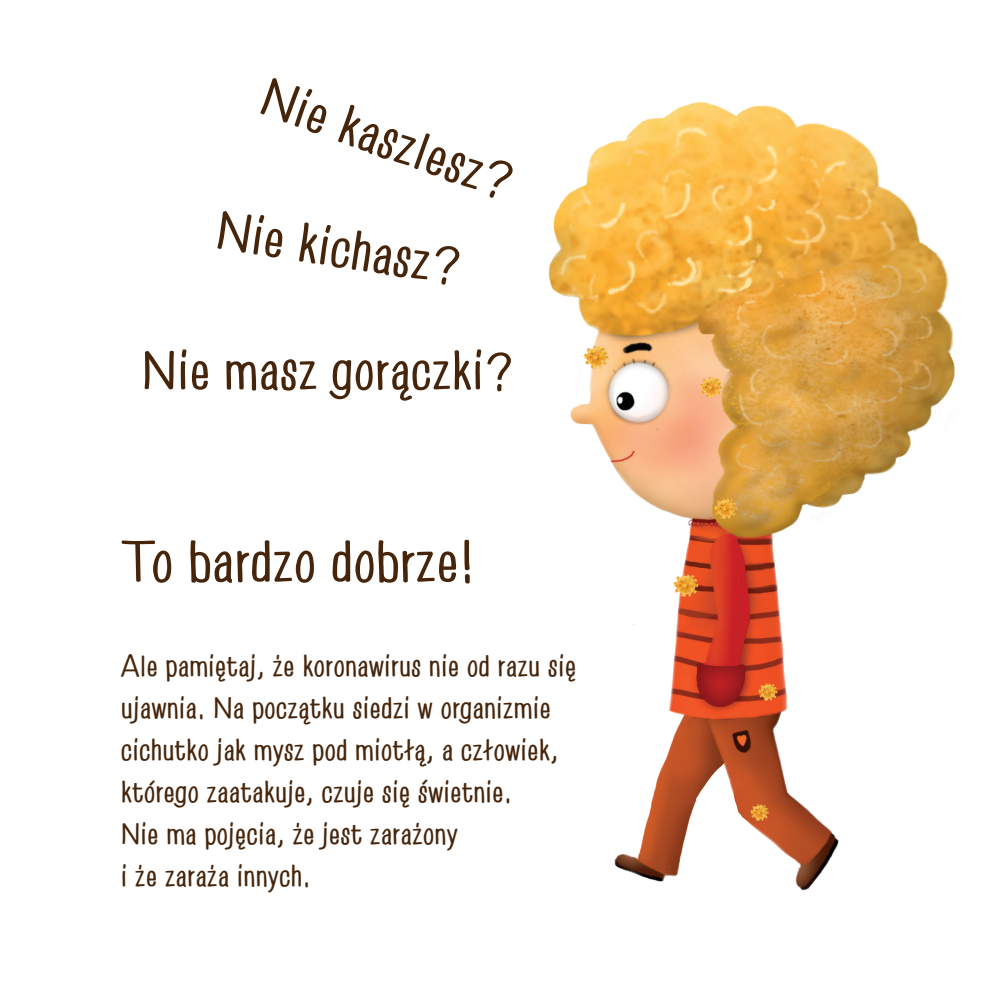
<style>
.page{position:relative;width:993px;height:993px;background:#fff}
.page>*{position:absolute;margin:0;border:0;box-sizing:border-box;transform-origin:0 0}
.t1{font:700 57.75px "Eight Zeta";color:#46250b}
.t2{font:700 54.07px "Eight Zeta";color:#46250b}
.t3{font:700 29.75px/42px "Eight Zeta";color:#46250b}
</style>
<div class="page">
<img style="left:548px;top:102px;width:407px;height:789px">
<h2 class="t2" style="left:274px;top:63px;width:265px;rotate:20deg">Nie kaszlesz?</h2>
<h2 class="t2" style="left:221px;top:199px;width:248px;rotate:8deg">Nie kichasz?</h2>
<h2 class="t2" style="left:141px;top:338px;width:374px">Nie masz gorączki?</h2>
<h1 class="t1" style="left:121px;top:527px;width:356px">To bardzo dobrze!</h1>
<p class="t3" style="left:121px;top:644px;width:457px">Ale pamiętaj, że koronawirus nie od razu się ujawnia. Na początku siedzi w organizmie cichutko jak mysz pod miotłą, a człowiek, którego zaatakuje, czuje się świetnie.<br>Nie ma pojęcia, że jest zarażony<br>i że zaraża innych.</p>
</div>
